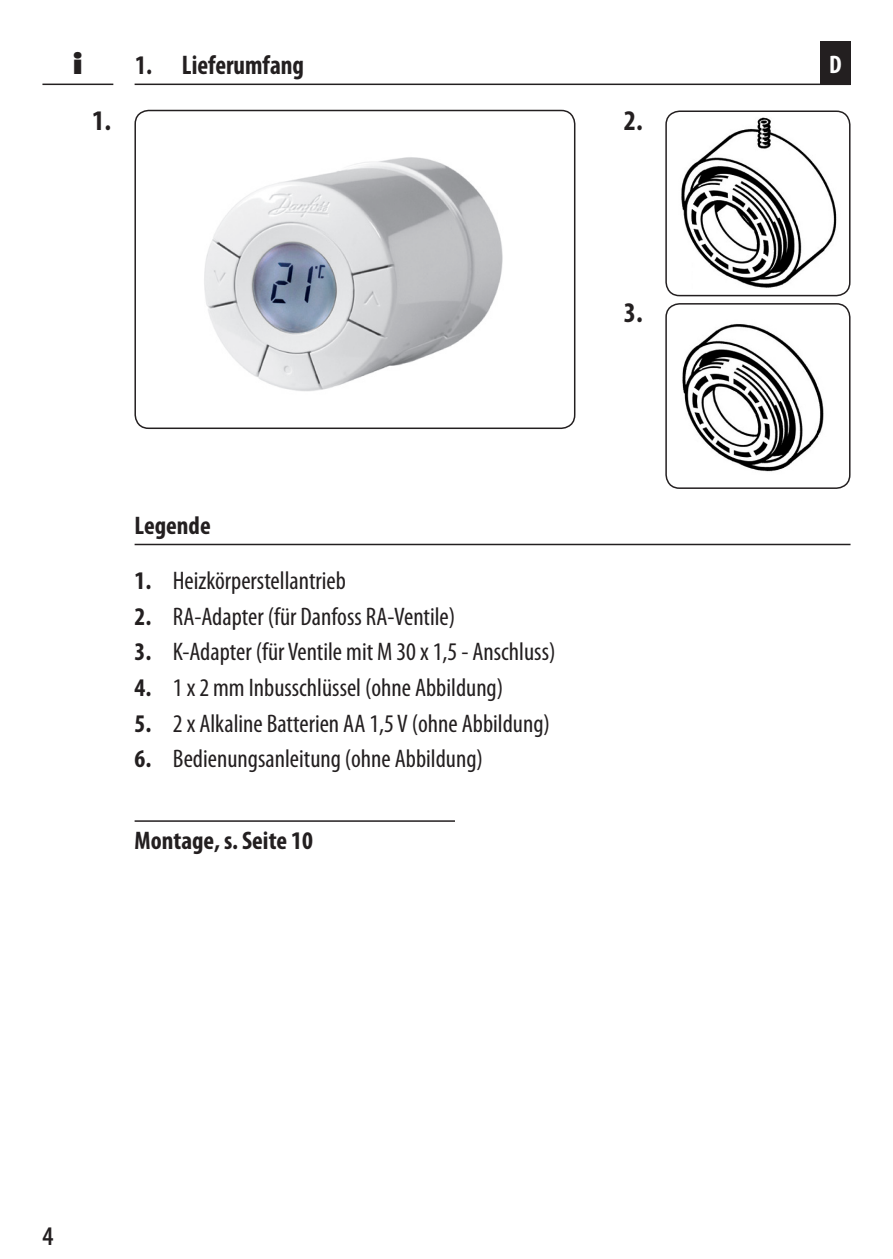
<style>
.page{position:relative;width:893px;height:1259px;background:#fff}
.page>*{position:absolute;margin:0;border:0;box-sizing:border-box;transform-origin:0 0}
.t1{font:700 condensed 28.5px "Myriad Pro";color:#231f20}
.t2{font:700 condensed 27px "Myriad Pro";color:#231f20;scale:.95 1}
.t3{font:600 condensed 27px "Myriad Pro";color:#231f20}
.t4{font:800 27px "Futura";color:#231f20}
.t5{font:condensed 25.5px "Myriad Pro";color:#231f20}
.t6{font:700 condensed 25.5px "Myriad Pro";color:#231f20}
.t7{font:700 condensed 25.5px "Myriad Pro";color:#fff}
.s1{font-weight:700}
</style>
<div class="page">
<hr style="left:135px;top:84px;width:715px;height:1px;background:#231f20">
<hr style="left:42px;top:84px;width:71px;height:1px;background:#231f20">
<img style="left:136px;top:112px;width:439px;height:315px">
<div style="left:134px;top:110px;width:441px;height:319px;border:2px solid #231f20;border-radius:14px"></div>
<div style="left:820px;top:42px;width:30px;height:43px;background:#231f20"></div>
<hr style="left:135px;top:544px;width:715px;height:1px;background:#231f20">
<hr style="left:135px;top:820px;width:320px;height:2px;background:#231f20">
<img style="left:668px;top:112px;width:182px;height:177px">
<div style="left:665px;top:110px;width:185px;height:186px;border:2px solid #231f20;border-radius:14px"></div>
<img style="left:672px;top:304px;width:178px;height:168px">
<div style="left:665px;top:303px;width:185px;height:186px;border:2px solid #231f20;border-radius:14px"></div>
<p class="t4" style="left:73px;top:48px;width:12px">i</p>
<p class="t2" style="left:135px;top:48px;width:179px">1. Lieferumfang</p>
<p class="t7" style="left:829px;top:49px;width:14px">D</p>
<p class="t1" style="left:92px;top:102px;width:20px">1.</p>
<p class="t1" style="left:624px;top:102px;width:20px">2.</p>
<p class="t1" style="left:624px;top:295px;width:20px">3.</p>
<p class="t6" style="left:135px;top:509px;width:78px">Legende</p>
<p class="t5" style="left:135px;top:565px;width:213px"><span class="s1">1.</span> Heizkörperstellantrieb</p>
<p class="t5" style="left:135px;top:600px;width:322px"><span class="s1">2.</span> RA-Adapter (für Danfoss RA-Ventile)</p>
<p class="t5" style="left:135px;top:636px;width:422px"><span class="s1">3.</span> K-Adapter (für Ventile mit M 30 x 1,5 - Anschluss)</p>
<p class="t5" style="left:135px;top:672px;width:370px"><span class="s1">4.</span> 1 x 2 mm Inbusschlüssel (ohne Abbildung)</p>
<p class="t5" style="left:135px;top:708px;width:417px"><span class="s1">5.</span> 2 x Alkaline Batterien AA 1,5 V (ohne Abbildung)</p>
<p class="t5" style="left:135px;top:743px;width:350px"><span class="s1">6.</span> Bedienungsanleitung (ohne Abbildung)</p>
<p class="t6" style="left:135px;top:824px;width:180px">Montage, s. Seite 10</p>
<p class="t3" style="left:42px;top:1221px;width:13px">4</p>
</div>
